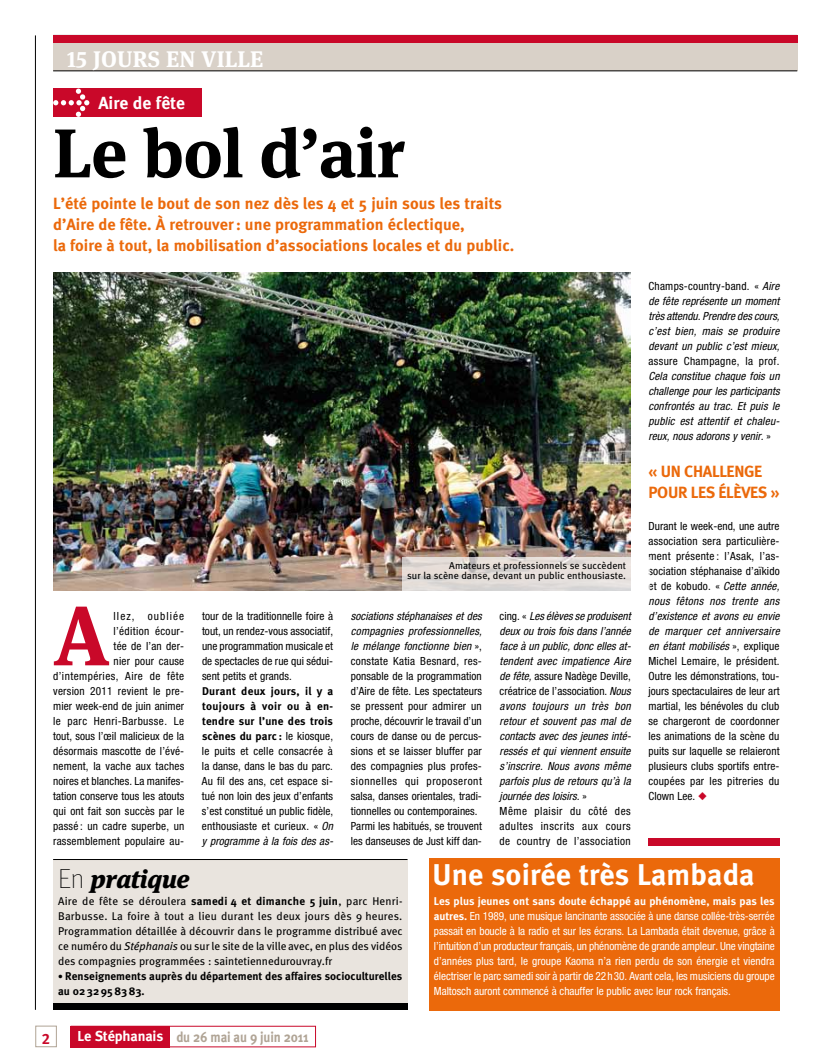
<style>
.page{position:relative;width:815px;height:1063px;background:#fff}
.page>*{position:absolute;margin:0;border:0;box-sizing:border-box;transform-origin:0 0}
.t1{font:700 84.5px "Meta Serif OT";color:#c90829}
.t2{font:700 68.75px "Meta Serif OT";color:#000}
.t3{font:700 30px "Meta";letter-spacing:.005em;color:#fff}
.t4{font:italic 900 25px "Meta Serif OT";letter-spacing:-.01em;color:#000}
.t5{font:700 22.5px "Meta Serif OT";letter-spacing:.005em;color:#fff}
.t6{font:700 17.5px "Meta";letter-spacing:.005em;color:#fff}
.t7{font:700 16.25px/21.2px "Meta";letter-spacing:.005em;color:#eb690b}
.t8{font:700 16.25px/21.2px "Meta";letter-spacing:-.02em;color:#eb690b}
.t9{font:15px "Meta Bold LF Caps";color:#c90829}
.t10{font:700 14.38px "Meta";letter-spacing:-.01em;color:#b0a495;scale:.9 1}
.t11{font:condensed 11.25px/15px "Helvetica Neue";letter-spacing:.015em;color:#000;text-align:justify}
.t12{font:italic condensed 11.25px/15px "Helvetica Neue";letter-spacing:.01em;color:#000;text-align:justify}
.t13{font:condensed 11.25px/15px "Helvetica Neue";letter-spacing:-.005em;color:#fff;text-align:justify}
.t14{font:11.25px/15px "Meta";color:#000;text-align:justify}
.t15{font:700 11.25px/15px "Meta";letter-spacing:.005em;color:#000;text-align:justify}
.t16{font:700 11.25px "Meta";color:#fff}
.t17{font:10px/10px "Meta";letter-spacing:.005em;color:#000;text-align:right}
.s1{font-family:"Helvetica Neue";font-weight:400;font-stretch:condensed}
.s2{font-style:italic}
.s3{font-style:normal}
.s4{font-family:"Meta";font-weight:100;font-style:normal;font-size:27.5px}
.s5{font-weight:700}
.s6{font-size:10px}
.s7{font-family:"Meta";font-weight:700;font-stretch:normal}
.s8{color:#fff}
</style>
<div class="page">
<hr style="left:35px;top:35px;width:1px;height:975px;background:#000">
<div style="left:35px;top:1026px;width:22px;height:21px;border:1px solid #b0a495"></div>
<div style="left:53px;top:43px;width:744px;height:28px;background:#d9d1c8"></div>
<hr style="left:53px;top:71px;width:744px;height:1px;background:#000">
<div style="left:53px;top:35px;width:744px;height:8px;background:#c90829"></div>
<div style="left:53px;top:89px;width:149px;height:28px;background:#c90829"></div>
<svg style="left:53px;top:89px;width:36px;height:28px"></svg>
<div style="left:648px;top:839px;width:132px;height:7px;background:#c90829"></div>
<div style="left:71px;top:1026px;width:99px;height:21px;background:#c90829"></div>
<img style="left:53px;top:272px;width:578px;height:318px">
<div style="left:429px;top:858px;width:351px;height:152px;background:#eb690b"></div>
<div style="left:53px;top:859px;width:354px;height:148px;background:#e9e4de"></div>
<hr style="left:53px;top:859px;width:354px;height:1px;background:#000">
<div style="left:53px;top:1003px;width:354px;height:7px;background:#000"></div>
<svg style="left:402px;top:557px;width:229px;height:34px;background:#e1dbd7"></svg>
<h3 class="t5" style="left:67px;top:45px;width:198px">15 JOURS EN VILLE</h3>
<h3 class="t6" style="left:98px;top:92px;width:88px">Aire de fête</h3>
<h2 class="t2" style="left:53px;top:111px;width:353px">LE BOL D’AIR</h2>
<h3 class="t7" style="left:53px;top:192px;width:463px">L’été pointe le bout de son nez dès les 4 et 5 juin sous les traits d’Aire de fête. À retrouver: une programmation éclectique,<br>la foire à tout, la mobilisation d’associations locales et du public.</h3>
<h1 class="t1" style="left:53px;top:584px;width:58px">A</h1>
<p class="t11" style="left:53px;top:609px;width:133px;text-align:right">llez, oubliée<br>l’édition écour-<br>tée de l’an der-<br>nier pour cause d’intempéries, Aire de fête version 2011 revient le pre&shy;mier week-end de juin animer le parc Henri-Barbusse. Le tout, sous l’œil malicieux de la désormais mascotte de l’évé&shy;nement, la vache aux taches noires et blanches. La manifes&shy;tation conserve tous les atouts qui ont fait son succès par le passé : un cadre superbe, un rassemblement populaire au-</p>
<p class="t11" style="left:202px;top:609px;width:133px">tour de la traditionnelle foire à tout, un rendez-vous associatif, une programmation musicale et de spectacles de rue qui sédui&shy;sent petits et grands.</p>
<p class="t15" style="left:202px;top:684px;width:133px">Durant deux jours, il y a toujours à voir ou à en&shy;tendre sur l’une des trois scènes du parc : <span class="s1">le kiosque,</span></p>
<p class="t11" style="left:202px;top:744px;width:133px">le puits et celle consacrée à la danse, dans le bas du parc.<br>Au fil des ans, cet espace si&shy;tué non loin des jeux d’enfants s’est constitué un public fidèle, enthousiaste et curieux. « <span class="s2">On y programme à la fois des as-</span></p>
<p class="t17" style="left:407px;top:561px;width:220px">Amateurs et professionnels se succèdent<br>sur la scène danse, devant un public enthousiaste.</p>
<p class="t11" style="left:351px;top:609px;width:133px;text-align:left"><span class="s2">sociations stéphanaises et des compagnies professionnelles, le mélange fonctionne bien</span> », constate Katia Besnard, res&shy;ponsable de la programmation d’Aire de fête. Les spectateurs se pressent pour admirer un proche, découvrir le travail d’un cours de danse ou de percus&shy;sions et se laisser bluffer par des compagnies plus profes&shy;sionnelles qui proposeront salsa, danses orientales, tradi&shy;tionnelles ou contemporaines.<br>Parmi les habitués, se trouvent les danseuses de Just kiff dan-</p>
<p class="t12" style="left:500px;top:609px;width:133px;text-align:left"><span class="s3">cing. «</span> Les élèves se produisent deux ou trois fois dans l’année face à un public, donc elles at&shy;tendent avec impatience Aire de fête, <span class="s3">assure Nadège Deville, créatrice de l’association.</span> Nous avons toujours un très bon retour et souvent pas mal de contacts avec des jeunes inté&shy;ressés et qui viennent ensuite s’inscrire. Nous avons même parfois plus de retours qu’à la journée des loisirs. <span class="s3">»<br>Même plaisir du côté des adultes inscrits aux cours de country de l’association</span></p>
<p class="t12" style="left:648px;top:279px;width:133px"><span class="s3">Champs-country-band. «</span> Aire de fête représente un moment très attendu. Prendre des cours, c’est bien, mais se produire devant un public c’est mieux,</p>
<p class="t11" style="left:648px;top:354px;width:132px">assure Champagne, la prof.</p>
<p class="t12" style="left:648px;top:369px;width:133px">Cela constitue chaque fois un challenge pour les participants confrontés au trac. Et puis le public est attentif et chaleu&shy;reux, nous adorons y venir. <span class="s3">»</span></p>
<h3 class="t8" style="left:648px;top:460px;width:133px">« U n challenge pour les élèves »</h3>
<p class="t11" style="left:648px;top:519px;width:133px">Durant le week-end, une autre association sera particulière&shy;ment présente : l’Asak, l’as&shy;sociation stéphanaise d’aïkido et de kobudo. « <span class="s2">Cette année, nous fêtons nos trente ans d’existence et avons eu envie de marquer cet anniversaire en étant mobilisés</span> », explique Michel Lemaire, le président.<br>Outre les démonstrations, tou&shy;jours spectaculaires de leur art martial, les bénévoles du club se chargeront de coordonner les animations de la scène du puits sur laquelle se relaieront plusieurs clubs sportifs entre&shy;coupées par les pitreries du Clown Lee.</p>
<h3 class="t4" style="left:58px;top:864px;width:133px"><span class="s4">En</span> pratique</h3>
<h3 class="t3" style="left:432px;top:857px;width:324px">Une soirée très Lambada</h3>
<p class="t14" style="left:58px;top:894px;width:346px">Aire de fête se déroulera <span class="s5">samedi 4 et dimanche 5 juin</span>, parc Henri-Barbusse. La foire à tout a lieu durant les deux jours dès 9 heures.<br>Programmation détaillée à découvrir dans le programme distribué avec ce numéro du <span class="s2">Stéphanais</span> ou sur le site de la ville avec, en plus des vidéos des compagnies programmées : saintetiennedurouvray.fr</p>
<p class="t15" style="left:58px;top:969px;width:346px"><span class="s6">•</span> Renseignements auprès du département des affaires socioculturelles au 0232958383.</p>
<p class="t16" style="left:434px;top:895px;width:342px">Les plus jeunes ont sans doute échappé au phénomène, mais pas les</p>
<p class="t13" style="left:434px;top:909px;width:342px"><span class="s7">autres.</span> En 1989, une musique lancinante associée à une danse collée-très-serrée passait en boucle à la radio et sur les écrans. La Lambada était devenue, grâce à l’intuition d’un producteur français, un phénomène de grande ampleur. Une vingtaine d’années plus tard, le groupe Kaoma n’a rien perdu de son énergie et viendra électriser le parc samedi soir à partir de 22h30. Avant cela, les musiciens du groupe Maltosch auront commencé à chauffer le public avec leur rock français.</p>
<h3 class="t9" style="left:42px;top:1029px;width:10px">2</h3>
<p class="t10" style="left:78px;top:1028px;width:258px"><span class="s8">Le Stéphanais</span> du 26 mai au 9 juin 2011</p>
</div>
